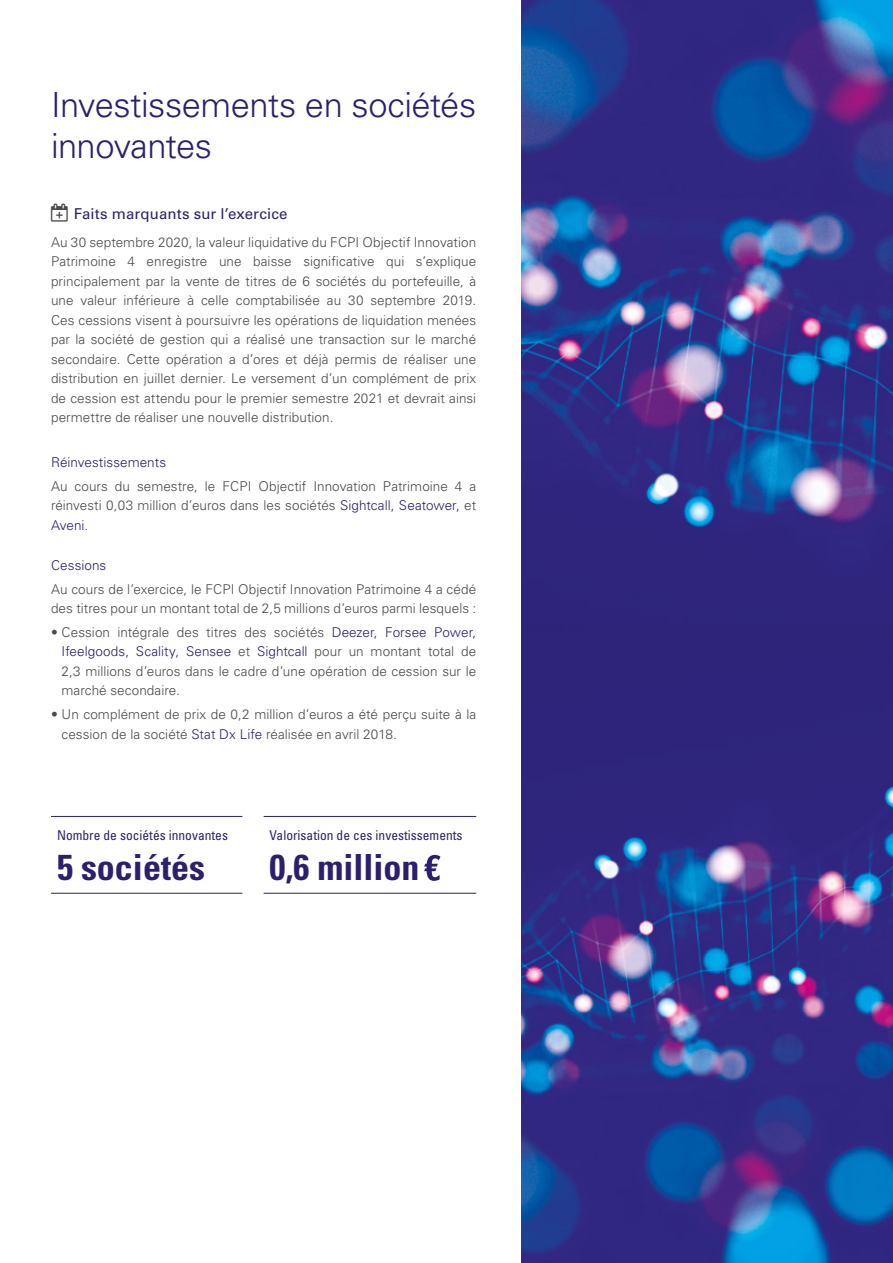
<style>
.page{position:relative;width:893px;height:1263px;background:#fff}
.page>*{position:absolute;margin:0;border:0;box-sizing:border-box;transform-origin:0 0}
.t1{font:700 condensed 36px "Univers";color:#2e1f6e}
.t2{font:300 34.5px/41.4px "Univers";letter-spacing:-.015em;color:#2e1f6e}
.t3{font:15px "Univers";letter-spacing:.005em;color:#2e1f6e}
.t4{font:300 13.5px/19.5px "Univers";letter-spacing:.005em;color:#4a4a49;text-align:justify}
.t5{font:condensed 13.5px "Univers";color:#2e1f6e}
.t6{font:300 13.5px "Univers";letter-spacing:.005em;color:#2e1f6e}
.s1{color:#4a4a49}
.s2{color:#2e1f6e}
</style>
<div class="page">
<img style="left:522px;top:623px;width:371px;height:640px">
<img style="left:522px;top:0;width:371px;height:623px">
<hr style="left:51px;top:816px;width:191px;height:1px;background:#2e1f6e">
<hr style="left:51px;top:893px;width:191px;height:1px;background:#2e1f6e">
<hr style="left:264px;top:816px;width:212px;height:1px;background:#2e1f6e">
<hr style="left:264px;top:893px;width:212px;height:1px;background:#2e1f6e">
<svg style="left:424px;top:855px;width:16px;height:26px"></svg>
<h2 class="t2" style="left:51px;top:84px;width:427px">Investissements en sociétés innovantes</h2>
<p class="t3" style="left:51px;top:205px;width:238px"><span class="s1">❑</span> Faits marquants sur l’exercice</p>
<p class="t4" style="left:51px;top:232px;width:427px">Au 30 septembre 2020, la valeur liquidative du FCPI Objectif Innovation Patrimoine 4 enregistre une baisse significative qui s’explique principalement par la vente de titres de 6 sociétés du portefeuille, à une valeur inférieure à celle comptabilisée au 30 septembre 2019.<br>Ces cessions visent à poursuivre les opérations de liquidation menées par la société de gestion qui a réalisé une transaction sur le marché secondaire. Cette opération a d’ores et déjà permis de réaliser une distribution en juillet dernier. Le versement d’un complément de prix de cession est attendu pour le premier semestre 2021 et devrait ainsi permettre de réaliser une nouvelle distribution.</p>
<p class="t6" style="left:51px;top:454px;width:117px">Réinvestissements</p>
<p class="t4" style="left:51px;top:476px;width:427px">Au cours du semestre, le FCPI Objectif Innovation Patrimoine 4 a réinvesti 0,03 million d’euros dans les sociétés <span class="s2">Sightcall, Seatower,</span> et <span class="s2">Aveni</span>.</p>
<p class="t6" style="left:51px;top:557px;width:57px">Cessions</p>
<p class="t4" style="left:51px;top:579px;width:427px">Au cours de l’exercice, le FCPI Objectif Innovation Patrimoine 4 a cédé des titres pour un montant total de 2,5 millions d’euros parmi lesquels :</p>
<p class="t4" style="left:62px;top:622px;width:416px;text-indent:-11px">• Cession intégrale des titres des sociétés <span class="s2">Deezer, Forsee Power, Ifeelgoods, Scality, Sensee</span> et <span class="s2">Sightcall</span> pour un montant total de 2,3 millions d’euros dans le cadre d’une opération de cession sur le marché secondaire.</p>
<p class="t4" style="left:62px;top:705px;width:416px;text-indent:-11px">• Un complément de prix de 0,2 million d’euros a été perçu suite à la cession de la société <span class="s2">Stat Dx Life</span> réalisée en avril 2018.</p>
<p class="t5" style="left:57px;top:827px;width:172px">Nombre de sociétés innovantes</p>
<h1 class="t1" style="left:57px;top:845px;width:149px">5 sociétés</h1>
<p class="t5" style="left:270px;top:827px;width:194px">Valorisation de ces investissements</p>
<h1 class="t1" style="left:270px;top:845px;width:151px">0,6 million</h1>
</div>
